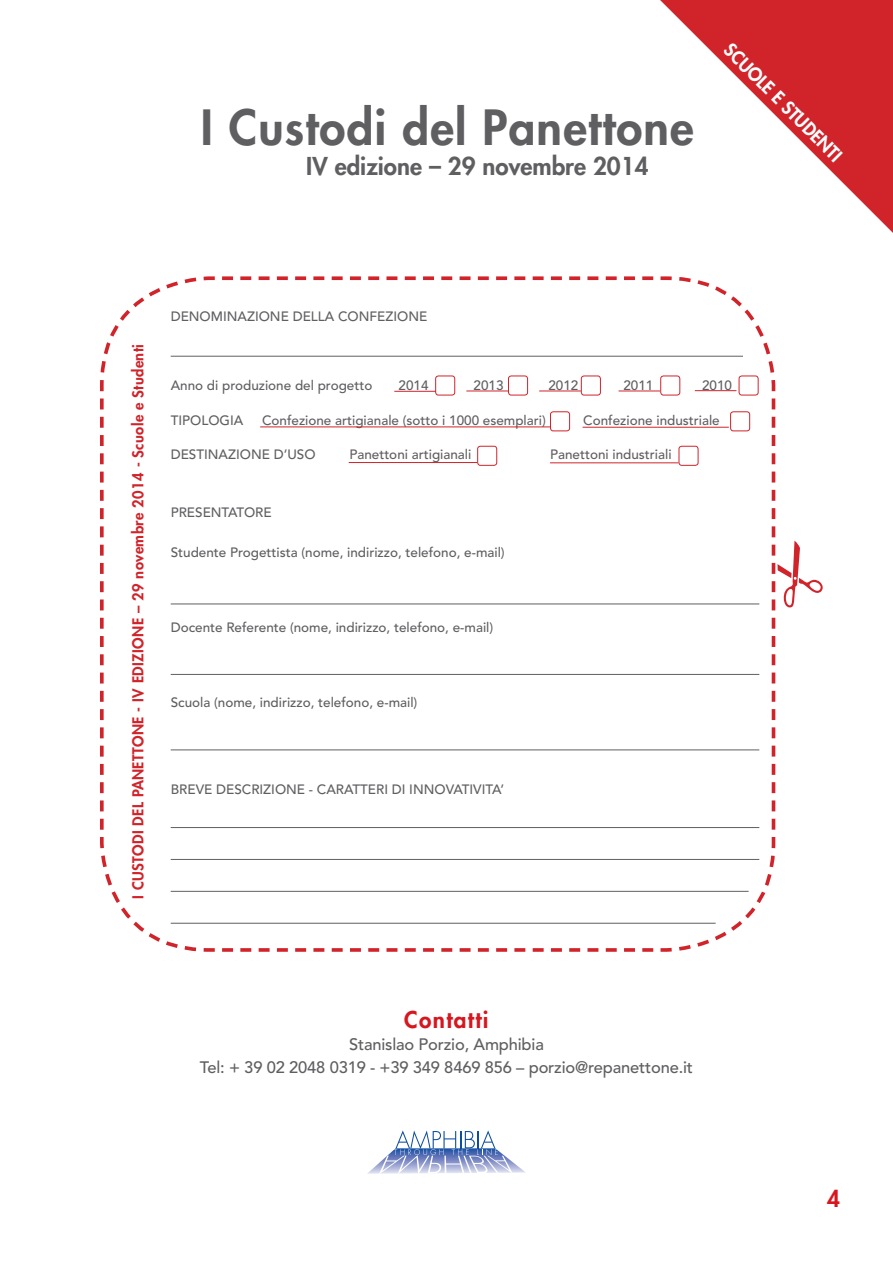
<style>
.page{position:relative;width:893px;height:1263px;background:#fff}
.page>*{position:absolute;margin:0;border:0;box-sizing:border-box;transform-origin:0 0}
.t1{font:800 47.25px "Futura";letter-spacing:.025em;color:#5f5f62}
.t2{font:800 24px "Futura";color:#5f5f62}
.t3{font:800 22.5px "Futura";letter-spacing:.06em;color:#d7171f}
.t4{font:800 18px "Futura";color:#fff}
.t5{font:500 16.5px/22.5px "Avenir LT Std";letter-spacing:-.01em;color:#5f5f62;text-align:center}
.t6{font:800 14.7px "Futura";letter-spacing:.025em;color:#d1232a}
.t7{font:500 13.5px "Avenir LT Std";color:#5f5f62}
</style>
<div class="page">
<svg style="left:660px;top:0;width:233px;height:233px"></svg>
<svg style="left:367px;top:1130px;width:159px;height:44px"></svg>
<svg style="left:100px;top:276px;width:676px;height:676px"></svg>
<hr style="left:171px;top:604px;width:588px;height:1px;background:#5f5f62">
<hr style="left:171px;top:674px;width:588px;height:1px;background:#5f5f62">
<hr style="left:171px;top:827px;width:588px;height:1px;background:#5f5f62">
<hr style="left:171px;top:356px;width:572px;height:1px;background:#5f5f62">
<div style="left:581px;top:375px;width:20px;height:20px;border:1px solid #d1232a;border-radius:3px"></div>
<div style="left:660px;top:375px;width:20px;height:20px;border:1px solid #d1232a;border-radius:3px"></div>
<div style="left:739px;top:375px;width:20px;height:20px;border:1px solid #d1232a;border-radius:3px"></div>
<div style="left:550px;top:411px;width:20px;height:20px;border:1px solid #d1232a;border-radius:3px"></div>
<div style="left:730px;top:411px;width:20px;height:20px;border:1px solid #d1232a;border-radius:3px"></div>
<div style="left:477px;top:446px;width:20px;height:20px;border:1px solid #d1232a;border-radius:3px"></div>
<div style="left:678px;top:446px;width:20px;height:20px;border:1px solid #d1232a;border-radius:3px"></div>
<hr style="left:394px;top:391px;width:42px;height:1px;background:#d1232a">
<hr style="left:466px;top:391px;width:42px;height:1px;background:#d1232a">
<hr style="left:539px;top:391px;width:42px;height:1px;background:#d1232a">
<hr style="left:619px;top:391px;width:41px;height:1px;background:#d1232a">
<hr style="left:695px;top:390px;width:41px;height:1px;background:#d1232a">
<hr style="left:260px;top:427px;width:290px;height:1px;background:#d1232a">
<hr style="left:583px;top:427px;width:146px;height:1px;background:#d1232a">
<hr style="left:349px;top:462px;width:128px;height:1px;background:#d1232a">
<hr style="left:550px;top:463px;width:128px;height:1px;background:#d1232a">
<hr style="left:171px;top:750px;width:588px;height:1px;background:#5f5f62">
<hr style="left:171px;top:859px;width:588px;height:1px;background:#5f5f62">
<hr style="left:171px;top:891px;width:578px;height:1px;background:#5f5f62">
<hr style="left:171px;top:923px;width:545px;height:1px;background:#5f5f62">
<svg style="left:772px;top:395px;width:4px;height:435px"></svg>
<h1 class="t1" style="left:201px;top:96px;width:494px">I Custodi del Panettone</h1>
<h2 class="t2" style="left:306px;top:150px;width:344px">IV edizione – 29 novembre 2014</h2>
<h3 class="t4" style="left:736px;top:38px;width:159px;rotate:45deg">SCUOLE E STUDENTI</h3>
<p class="t6" style="left:128px;top:899px;width:556px;rotate:-90deg">I CUSTODI DEL PANETTONE - IV EDIZIONE – 29 novembre 2014 - Scuole e Studenti</p>
<p class="t7" style="left:171px;top:308px;width:258px">DENOMINAZIONE DELLA CONFEZIONE</p>
<p class="t7" style="left:171px;top:378px;width:203px">Anno di produzione del progetto</p>
<p class="t7" style="left:399px;top:378px;width:31px">2014</p>
<p class="t7" style="left:474px;top:378px;width:31px">2013</p>
<p class="t7" style="left:548px;top:378px;width:31px">2012</p>
<p class="t7" style="left:623px;top:378px;width:31px">2011</p>
<p class="t7" style="left:702px;top:378px;width:31px">2010</p>
<p class="t7" style="left:171px;top:412px;width:74px">TIPOLOGIA</p>
<p class="t7" style="left:262px;top:412px;width:285px">Confezione artigianale (sotto i 1000 esemplari)</p>
<p class="t7" style="left:583px;top:412px;width:138px">Confezione industriale</p>
<p class="t7" style="left:171px;top:447px;width:146px">DESTINAZIONE D’USO</p>
<p class="t7" style="left:349px;top:447px;width:124px">Panettoni artigianali</p>
<p class="t7" style="left:550px;top:447px;width:123px">Panettoni industriali</p>
<p class="t7" style="left:171px;top:504px;width:103px">PRESENTATORE</p>
<p class="t7" style="left:171px;top:545px;width:335px">Studente Progettista (nome, indirizzo, telefono, e-mail)</p>
<p class="t7" style="left:171px;top:620px;width:324px">Docente Referente (nome, indirizzo, telefono, e-mail)</p>
<p class="t7" style="left:171px;top:694px;width:248px">Scuola (nome, indirizzo, telefono, e-mail)</p>
<p class="t7" style="left:171px;top:781px;width:335px">BREVE DESCRIZIONE - CARATTERI DI INNOVATIVITA’</p>
<h3 class="t3" style="left:404px;top:1004px;width:86px">Contatti</h3>
<p class="t5" style="left:200px;top:1034px;width:495px">Stanislao Porzio, Amphibia<br>Tel: + 39 02 2048 0319 - +39 349 8469 856 – porzio@repanettone.it</p>
<h3 class="t3" style="left:827px;top:1184px;width:15px">4</h3>
</div>
